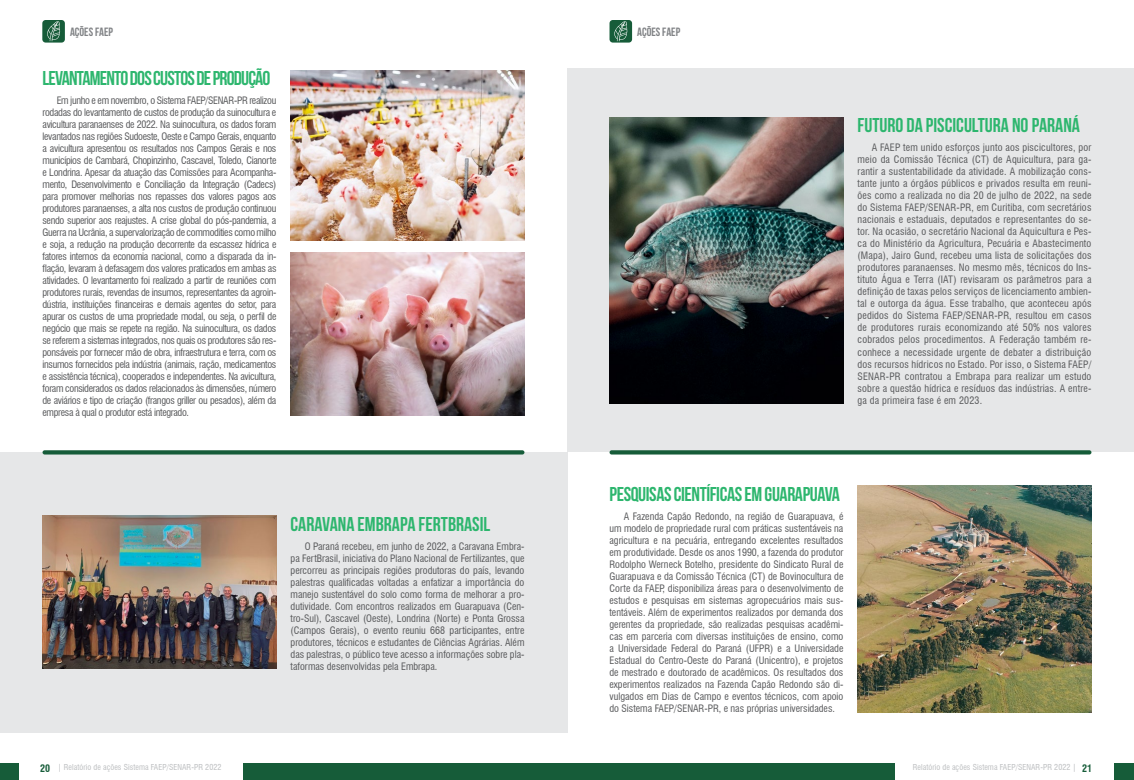
<style>
.page{position:relative;width:1134px;height:780px;background:#fff}
.page>*{position:absolute;margin:0;border:0;box-sizing:border-box;transform-origin:0 0}
.t1{font:700 20px "Bebas Neue";color:#2db66e}
.t2{font:700 20px "Bebas Neue";letter-spacing:-.02em;color:#2db66e}
.t3{font:700 20px "Bebas Neue";letter-spacing:-.04em;color:#2db66e}
.t4{font:700 12px "Bebas Neue";color:#808285}
.t5{font:condensed 10px/12px "Swiss 721 BT";color:#58595b;text-align:justify}
.t6{font:condensed 8px "Swiss 721 BT";letter-spacing:.01em;color:#bcbec0}
.s1{font-weight:700;font-size:10px;color:#165c39}
</style>
<div class="page">
<div style="left:243px;top:762px;width:651px;height:18px;background:#165c39"></div>
<div style="left:0;top:762px;width:19px;height:18px;background:#165c39"></div>
<div style="left:1114px;top:762px;width:20px;height:18px;background:#165c39"></div>
<div style="left:567px;top:69px;width:567px;height:383px;background:#e6e7e8"></div>
<div style="left:0;top:452px;width:567px;height:281px;background:#e6e7e8"></div>
<div style="left:42px;top:20px;width:23px;height:23px;background:#165c39;border-radius:3px"></div>
<svg style="left:47px;top:21px;width:14px;height:20px"></svg>
<img style="left:43px;top:515px;width:233px;height:153px">
<div style="left:609px;top:20px;width:23px;height:23px;background:#165c39;border-radius:3px"></div>
<svg style="left:614px;top:21px;width:14px;height:20px"></svg>
<img style="left:609px;top:117px;width:234px;height:286px">
<img style="left:857px;top:485px;width:234px;height:228px">
<img style="left:291px;top:252px;width:233px;height:163px">
<img style="left:291px;top:71px;width:233px;height:169px">
<svg style="left:43px;top:450px;width:481px;height:4px;background:#256645"></svg>
<svg style="left:609px;top:450px;width:482px;height:4px;background:#236544"></svg>
<p class="t4" style="left:70px;top:25px;width:45px">AÇÕES FAEP</p>
<h1 class="t3" style="left:43px;top:67px;width:229px">LEVANTAMENTO DOS CUSTOS DE PRODUÇÃO</h1>
<p class="t5" style="left:43px;top:94px;width:235px;text-indent:14px">Em junho e em novembro, o Sistema FAEP/SENAR-PR realizou rodadas do levantamento de custos de produção da suinocultura e avicultura paranaenses de 2022. Na suinocultura, os dados foram levantados nas regiões Sudoeste, Oeste e Campo Gerais, enquanto a avicultura apresentou os resultados nos Campos Gerais e nos municípios de Cambará, Chopinzinho, Cascavel, Toledo, Cianorte e Londrina. Apesar da atuação das Comissões para Acompanha&shy;mento, Desenvolvimento e Conciliação da Integração (Cadecs) para promover melhorias nos repasses dos valores pagos aos produtores paranaenses, a alta nos custos de produção continuou sendo superior aos reajustes. A crise global do pós-pandemia, a Guerra na Ucrânia, a supervalorização de commodities como milho e soja, a redução na produção decorrente da escassez hídrica e fatores internos da economia nacional, como a disparada da in&shy;flação, levaram à defasagem dos valores praticados em ambas as atividades. O levantamento foi realizado a partir de reuniões com produtores rurais, revendas de insumos, representantes da agroin&shy;dústria, instituições financeiras e demais agentes do setor, para apurar os custos de uma propriedade modal, ou seja, o perfil de negócio que mais se repete na região. Na suinocultura, os dados se referem a sistemas integrados, nos quais os produtores são res&shy;ponsáveis por fornecer mão de obra, infraestrutura e terra, com os insumos fornecidos pela indústria (animais, ração, medicamentos e assistência técnica), cooperados e independentes. Na avicultura, foram considerados os dados relacionados às dimensões, número de aviários e tipo de criação (frangos griller ou pesados), além da empresa à qual o produtor está integrado.</p>
<h1 class="t1" style="left:291px;top:513px;width:201px">CARAVANA EMBRAPA FERTBRASIL</h1>
<p class="t5" style="left:291px;top:540px;width:235px;text-indent:14px">O Paraná recebeu, em junho de 2022, a Caravana Embra&shy;pa FertBrasil, iniciativa do Plano Nacional de Fertilizantes, que percorreu as principais regiões produtoras do país, levando palestras qualificadas voltadas a enfatizar a importância do manejo sustentável do solo como forma de melhorar a pro&shy;dutividade. Com encontros realizados em Guarapuava (Cen&shy;tro-Sul), Cascavel (Oeste), Londrina (Norte) e Ponta Grossa (Campos Gerais), o evento reuniu 668 participantes, entre produtores, técnicos e estudantes de Ciências Agrárias. Além das palestras, o público teve acesso a informações sobre pla&shy;taformas desenvolvidas pela Embrapa.</p>
<p class="t4" style="left:637px;top:25px;width:45px">AÇÕES FAEP</p>
<h1 class="t1" style="left:857px;top:114px;width:224px">FUTURO DA PISCICULTURA NO PARANÁ</h1>
<p class="t5" style="left:857px;top:142px;width:235px;text-indent:14px">A FAEP tem unido esforços junto aos piscicultores, por meio da Comissão Técnica (CT) de Aquicultura, para ga&shy;rantir a sustentabilidade da atividade. A mobilização cons&shy;tante junto a órgãos públicos e privados resulta em reuni&shy;ões como a realizada no dia 20 de julho de 2022, na sede do Sistema FAEP/SENAR-PR, em Curitiba, com secretários nacionais e estaduais, deputados e representantes do se&shy;tor. Na ocasião, o secretário Nacional da Aquicultura e Pes&shy;ca do Ministério da Agricultura, Pecuária e Abastecimento (Mapa), Jairo Gund, recebeu uma lista de solicitações dos produtores paranaenses. No mesmo mês, técnicos do Ins&shy;tituto Água e Terra (IAT) revisaram os parâmetros para a definição de taxas pelos serviços de licenciamento ambien&shy;tal e outorga da água. Esse trabalho, que aconteceu após pedidos do Sistema FAEP/SENAR-PR, resultou em casos de produtores rurais economizando até 50% nos valores cobrados pelos procedimentos. A Federação também re&shy;conhece a necessidade urgente de debater a distribuição dos recursos hídricos no Estado. Por isso, o Sistema FAEP/ SENAR-PR contratou a Embrapa para realizar um estudo sobre a questão hídrica e resíduos das indústrias. A entre&shy;ga da primeira fase é em 2023.</p>
<h1 class="t2" style="left:609px;top:483px;width:232px">PESQUISAS CIENTÍFICAS EM GUARAPUAVA</h1>
<p class="t5" style="left:609px;top:510px;width:235px;text-indent:14px">A Fazenda Capão Redondo, na região de Guarapuava, é um modelo de propriedade rural com práticas sustentáveis na agricultura e na pecuária, entregando excelentes resultados em produtividade. Desde os anos 1990, a fazenda do produtor Rodolpho Werneck Botelho, presidente do Sindicato Rural de Guarapuava e da Comissão Técnica (CT) de Bovinocultura de Corte da FAEP, disponibiliza áreas para o desenvolvimento de estudos e pesquisas em sistemas agropecuários mais sus&shy;tentáveis. Além de experimentos realizados por demanda dos gerentes da propriedade, são realizadas pesquisas acadêmi&shy;cas em parceria com diversas instituições de ensino, como a Universidade Federal do Paraná (UFPR) e a Universidade Estadual do Centro-Oeste do Paraná (Unicentro), e projetos de mestrado e doutorado de acadêmicos. Os resultados dos experimentos realizados na Fazenda Capão Redondo são di&shy;vulgados em Dias de Campo e eventos técnicos, com apoio do Sistema FAEP/SENAR-PR, e nas próprias universidades.</p>
<p class="t6" style="left:40px;top:762px;width:183px"><span class="s1">20</span> | Relatório de ações Sistema FAEP/SENAR-PR 2022</p>
<p class="t6" style="left:913px;top:762px;width:181px">Relatório de ações Sistema FAEP/SENAR-PR 2022 | <span class="s1">21</span></p>
</div>
